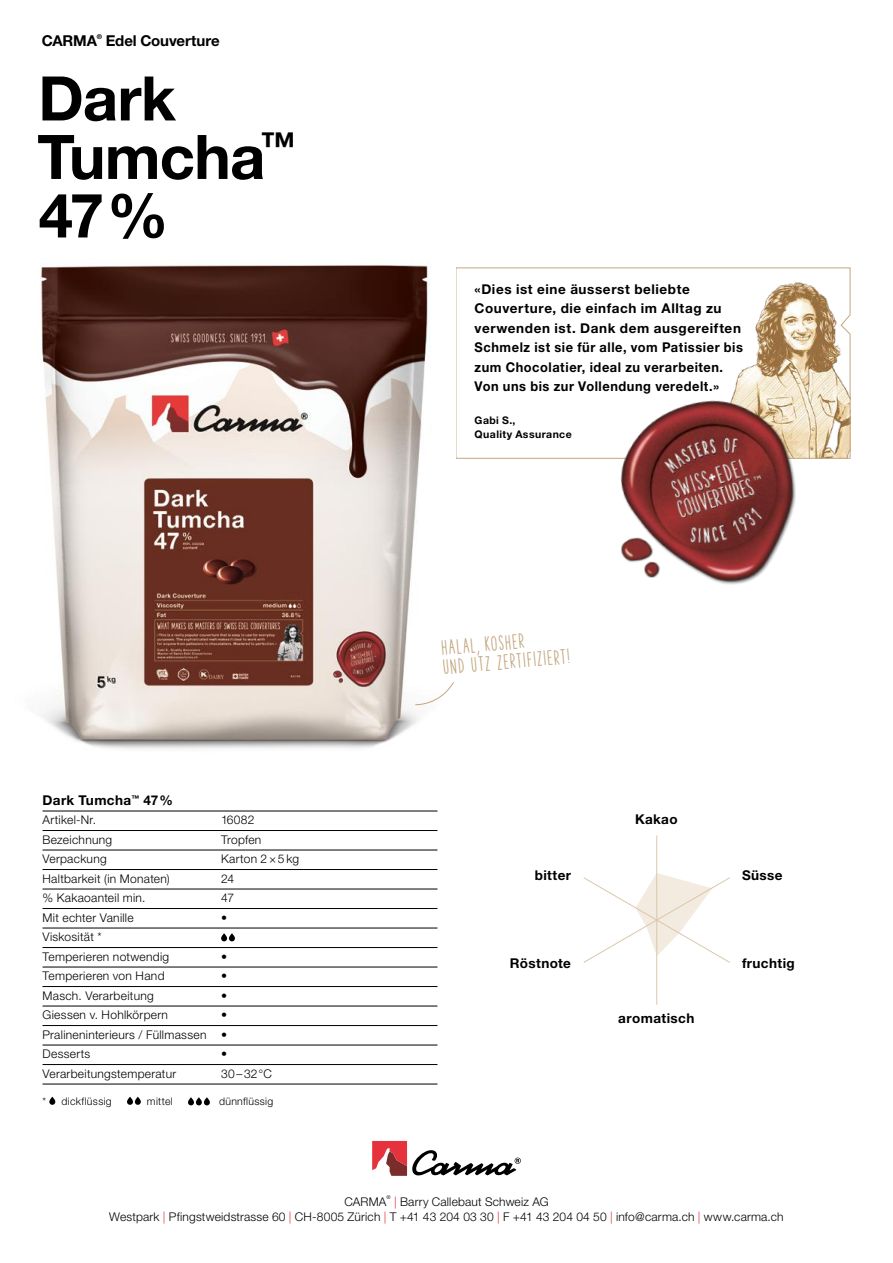
<style>
.page{position:relative;width:893px;height:1263px;background:#fff}
.page>*{position:absolute;margin:0;border:0;box-sizing:border-box;transform-origin:0 0}
.t1{font:700 61.5px/58.5px "Helvetica Neue LT Std";letter-spacing:-.015em;color:#000}
.t2{font:900 19.5px/19.2px "The Hand";color:#c3a77f}
.t3{font:700 15px "Helvetica Neue LT Std";letter-spacing:-.005em;color:#000}
.t4{font:700 13.5px/19.5px "Helvetica Neue LT Std";letter-spacing:.04em;color:#000}
.t5{font:300 12px/19.5px "Helvetica Neue LT Std";letter-spacing:.025em;color:#000}
.t6{font:300 10.5px "Helvetica Neue LT Std";letter-spacing:.03em;color:#000}
.t7{font:700 10.5px/13.5px "Helvetica Neue LT Std";letter-spacing:.04em;color:#000}
.t8{font:700 6.6px "Helvetica Neue LT Std";color:#000}
.t9{font:300 5.25px "Helvetica Neue LT Std";color:#000}
.s1{color:#e5323c}
</style>
<div class="page">
<svg style="left:456px;top:267px;width:395px;height:192px"></svg>
<svg style="left:372px;top:1141px;width:149px;height:35px"></svg>
<img style="left:591px;top:373px;width:232px;height:212px">
<svg style="left:583px;top:835px;width:147px;height:170px"></svg>
<hr style="left:43px;top:811px;width:394px;height:1px;background:#000">
<hr style="left:43px;top:830px;width:394px;height:1px;background:#000">
<hr style="left:43px;top:850px;width:394px;height:1px;background:#000">
<hr style="left:43px;top:869px;width:394px;height:1px;background:#000">
<hr style="left:43px;top:889px;width:394px;height:1px;background:#000">
<hr style="left:43px;top:908px;width:394px;height:1px;background:#000">
<hr style="left:43px;top:928px;width:394px;height:1px;background:#000">
<hr style="left:43px;top:947px;width:394px;height:1px;background:#000">
<hr style="left:43px;top:967px;width:394px;height:1px;background:#000">
<hr style="left:43px;top:986px;width:394px;height:1px;background:#000">
<hr style="left:43px;top:1006px;width:394px;height:1px;background:#000">
<hr style="left:43px;top:1025px;width:394px;height:1px;background:#000">
<hr style="left:43px;top:1045px;width:394px;height:1px;background:#000">
<hr style="left:43px;top:1064px;width:394px;height:1px;background:#000">
<hr style="left:43px;top:1084px;width:394px;height:1px;background:#000">
<svg style="left:221px;top:933px;width:6px;height:8px"></svg>
<svg style="left:229px;top:933px;width:6px;height:8px"></svg>
<div style="left:49px;top:1097px;width:6px;height:8px;background:#000;border-radius:3px"></div>
<div style="left:127px;top:1097px;width:6px;height:8px;background:#000;border-radius:3px"></div>
<div style="left:135px;top:1097px;width:6px;height:8px;background:#000;border-radius:3px"></div>
<svg style="left:188px;top:1097px;width:6px;height:8px"></svg>
<svg style="left:196px;top:1097px;width:6px;height:8px"></svg>
<svg style="left:204px;top:1097px;width:6px;height:8px"></svg>
<img style="left:40px;top:265px;width:389px;height:485px">
<svg style="left:415px;top:681px;width:39px;height:25px"></svg>
<p class="t3" style="left:42px;top:31px;width:57px">CARMA</p>
<p class="t8" style="left:97px;top:33px;width:7px">®</p>
<p class="t3" style="left:106px;top:31px;width:116px">Edel Couverture</p>
<h1 class="t1" style="left:37px;top:68px;width:260px">Dark<br>Tumcha<sup>™<br></sup>47%</h1>
<p class="t4" style="left:43px;top:790px;width:132px">Dark Tumcha<sup>™</sup> 47%</p>
<p class="t5" style="left:43px;top:810px;width:55px">Artikel-Nr.</p>
<p class="t5" style="left:221px;top:810px;width:35px">16082</p>
<p class="t5" style="left:43px;top:829px;width:71px">Bezeichnung</p>
<p class="t5" style="left:221px;top:829px;width:42px">Tropfen</p>
<p class="t5" style="left:43px;top:849px;width:66px">Verpackung</p>
<p class="t5" style="left:221px;top:849px;width:79px">Karton 2×5 kg</p>
<p class="t5" style="left:43px;top:868px;width:129px">Haltbarkeit (in Monaten)</p>
<p class="t5" style="left:221px;top:868px;width:14px">24</p>
<p class="t5" style="left:43px;top:888px;width:104px">% Kakaoanteil min.</p>
<p class="t5" style="left:221px;top:888px;width:14px">47</p>
<p class="t5" style="left:43px;top:907px;width:93px">Mit echter Vanille</p>
<p class="t5" style="left:221px;top:907px;width:7px">•</p>
<p class="t5" style="left:43px;top:927px;width:128px">Viskosität *<br>Temperieren notwendig</p>
<p class="t5" style="left:221px;top:946px;width:7px">•</p>
<p class="t5" style="left:43px;top:966px;width:124px">Temperieren von Hand</p>
<p class="t5" style="left:221px;top:966px;width:7px">•</p>
<p class="t5" style="left:43px;top:985px;width:113px">Masch. Verarbeitung</p>
<p class="t5" style="left:221px;top:985px;width:7px">•</p>
<p class="t5" style="left:43px;top:1005px;width:127px">Giessen v. Hohlkörpern</p>
<p class="t5" style="left:43px;top:1005px;width:186px;text-align:justify;text-indent:179px">• Pralineninterieurs / Füllmassen • Desserts</p>
<p class="t5" style="left:221px;top:1044px;width:7px">•</p>
<p class="t5" style="left:43px;top:1063px;width:135px">Verarbeitungstemperatur</p>
<p class="t5" style="left:221px;top:1063px;width:52px">30–32°C</p>
<p class="t6" style="left:43px;top:1095px;width:71px">* dickflüssig</p>
<p class="t6" style="left:147px;top:1095px;width:27px">mittel</p>
<p class="t6" style="left:219px;top:1095px;width:56px">dünnflüssig</p>
<p class="t4" style="left:475px;top:279px;width:270px">«Dies ist eine äusserst beliebte Couverture, die einfach im Alltag zu verwenden ist. Dank dem ausgereiften Schmelz ist sie für alle, vom Patissier bis zum Chocolatier, ideal zu verarbeiten.<br>Von uns bis zur Vollendung veredelt.»</p>
<p class="t7" style="left:475px;top:414px;width:99px">Gabi S.,<br>Quality Assurance</p>
<h2 class="t2" style="left:440px;top:638px;width:128px;rotate:-5deg">HALAL, KOSHER<br>UND UTZ ZERTIFIZIERT!</h2>
<p class="t4" style="left:535px;top:865px;width:38px">bitter</p>
<p class="t4" style="left:635px;top:809px;width:44px">Kakao</p>
<p class="t4" style="left:742px;top:865px;width:42px">Süsse</p>
<p class="t4" style="left:510px;top:953px;width:63px">Röstnote</p>
<p class="t4" style="left:742px;top:953px;width:54px">fruchtig</p>
<p class="t4" style="left:618px;top:1008px;width:78px">aromatisch</p>
<p class="t5" style="left:344px;top:1191px;width:44px">CARMA</p>
<p class="t9" style="left:387px;top:1194px;width:6px">®</p>
<p class="t5" style="left:109px;top:1193px;width:676px;line-height:15px;text-indent:285px"><span class="s1">|</span> Barry Callebaut Schweiz AG<br>Westpark <span class="s1">|</span> Pfingstweidstrasse 60 <span class="s1">|</span> CH-8005 Zürich <span class="s1">|</span> T +41 43 204 03 30 <span class="s1">|</span> F +41 43 204 04 50 <span class="s1">|</span> info@carma.ch <span class="s1">|</span> www.carma.ch</p>
</div>
